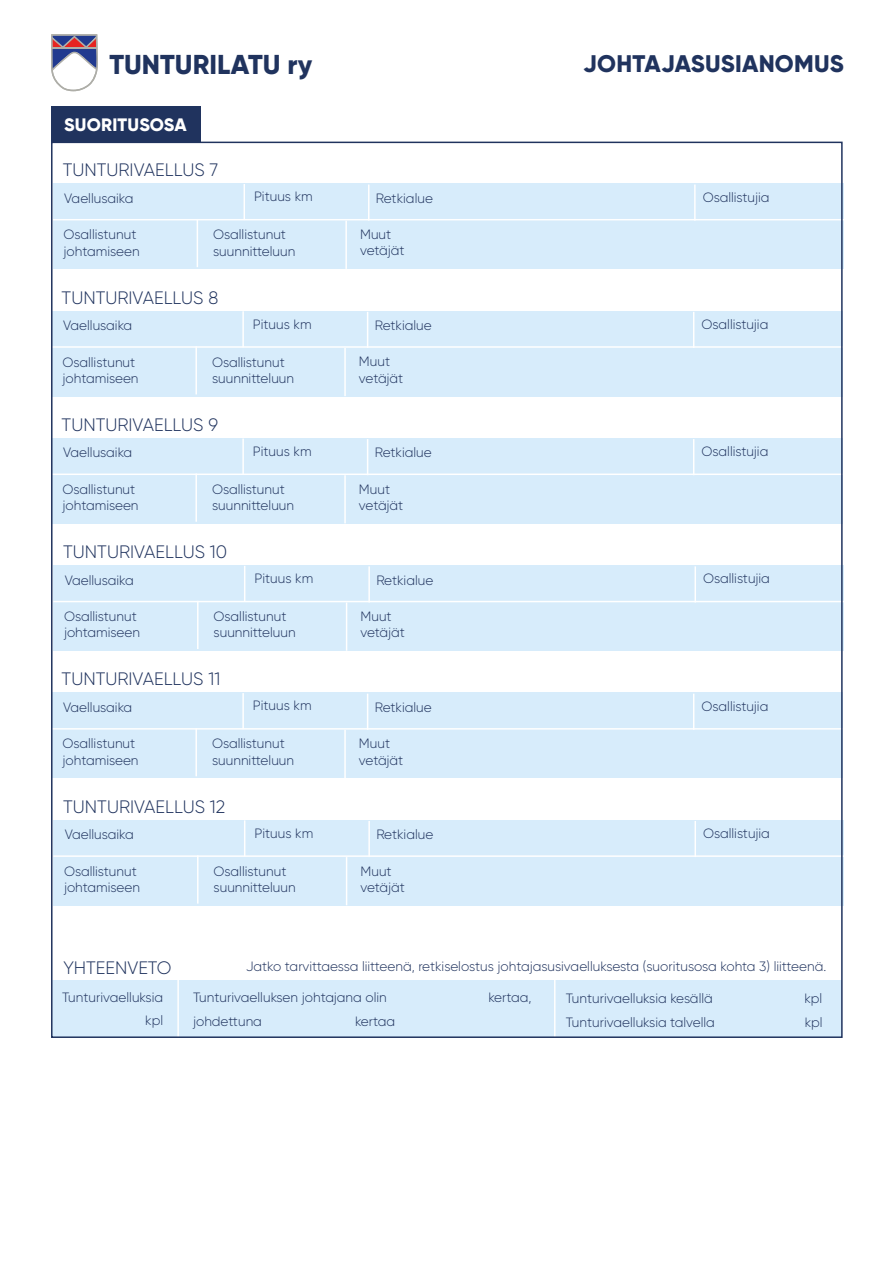
<style>
.page{position:relative;width:893px;height:1263px;background:#fff}
.page>*{position:absolute;margin:0;border:0;box-sizing:border-box;transform-origin:0 0}
.t1{font:800 27.3px "Gilroy";color:#20335e}
.t2{font:800 24px "Gilroy";letter-spacing:.01em;color:#20335e}
.t3{font:300 18px "Gilroy";color:#20335e}
.t4{font:800 18px "Gilroy";letter-spacing:.01em;color:#fff}
.t5{font:300 13.5px/16.2px "Gilroy";color:#20335e}
</style>
<div class="page">
<svg style="left:51px;top:34px;width:47px;height:57px"></svg>
<div style="left:51px;top:980px;width:790px;height:58px;background:#d7ecfb"></div>
<hr style="left:554px;top:977px;width:1px;height:62px;background:#fff">
<hr style="left:177px;top:978px;width:2px;height:62px;background:#fff">
<div style="left:53px;top:184px;width:790px;height:85px;background:#d7ecfb"></div>
<hr style="left:53px;top:219px;width:794px;height:1px;background:#fff">
<hr style="left:694px;top:185px;width:2px;height:36px;background:#fff">
<hr style="left:244px;top:184px;width:1px;height:36px;background:#fff">
<hr style="left:368px;top:185px;width:1px;height:36px;background:#fff">
<hr style="left:197px;top:219px;width:1px;height:48px;background:#fff">
<hr style="left:345px;top:221px;width:2px;height:48px;background:#fff">
<div style="left:52px;top:311px;width:790px;height:85px;background:#d7ecfb"></div>
<hr style="left:52px;top:346px;width:794px;height:2px;background:#fff">
<hr style="left:693px;top:312px;width:1px;height:36px;background:#fff">
<hr style="left:242px;top:311px;width:2px;height:36px;background:#fff">
<hr style="left:367px;top:312px;width:1px;height:36px;background:#fff">
<hr style="left:195px;top:346px;width:2px;height:48px;background:#fff">
<hr style="left:344px;top:348px;width:2px;height:48px;background:#fff">
<div style="left:52px;top:438px;width:790px;height:85px;background:#d7ecfb"></div>
<hr style="left:52px;top:473px;width:794px;height:2px;background:#fff">
<hr style="left:693px;top:439px;width:1px;height:36px;background:#fff">
<hr style="left:242px;top:438px;width:2px;height:37px;background:#fff">
<hr style="left:367px;top:439px;width:1px;height:36px;background:#fff">
<hr style="left:195px;top:473px;width:2px;height:49px;background:#fff">
<hr style="left:344px;top:475px;width:2px;height:48px;background:#fff">
<div style="left:54px;top:565px;width:790px;height:86px;background:#d7ecfb"></div>
<hr style="left:53px;top:601px;width:795px;height:1px;background:#fff">
<hr style="left:694px;top:566px;width:2px;height:36px;background:#fff">
<hr style="left:244px;top:566px;width:1px;height:36px;background:#fff">
<hr style="left:368px;top:566px;width:2px;height:36px;background:#fff">
<hr style="left:197px;top:601px;width:2px;height:48px;background:#fff">
<hr style="left:346px;top:602px;width:1px;height:49px;background:#fff">
<div style="left:52px;top:693px;width:790px;height:85px;background:#d7ecfb"></div>
<hr style="left:52px;top:728px;width:794px;height:2px;background:#fff">
<hr style="left:693px;top:694px;width:1px;height:36px;background:#fff">
<hr style="left:242px;top:693px;width:2px;height:36px;background:#fff">
<hr style="left:367px;top:694px;width:1px;height:36px;background:#fff">
<hr style="left:195px;top:728px;width:2px;height:48px;background:#fff">
<hr style="left:344px;top:730px;width:2px;height:48px;background:#fff">
<div style="left:54px;top:820px;width:790px;height:85px;background:#d7ecfb"></div>
<hr style="left:53px;top:855px;width:795px;height:2px;background:#fff">
<hr style="left:694px;top:821px;width:2px;height:36px;background:#fff">
<hr style="left:244px;top:820px;width:1px;height:36px;background:#fff">
<hr style="left:368px;top:821px;width:2px;height:36px;background:#fff">
<hr style="left:197px;top:855px;width:2px;height:48px;background:#fff">
<hr style="left:346px;top:857px;width:1px;height:48px;background:#fff">
<div style="left:51px;top:106px;width:150px;height:36px;background:#20335e"></div>
<h1 class="t1" style="left:109px;top:47px;width:204px">TUNTURILATU ry</h1>
<h2 class="t2" style="left:583px;top:49px;width:262px">JOHTAJASUSIANOMUS</h2>
<h3 class="t4" style="left:64px;top:113px;width:124px">SUORITUSOSA</h3>
<h3 class="t3" style="left:63px;top:159px;width:157px">TUNTURIVAELLUS 7</h3>
<p class="t5" style="left:64px;top:190px;width:71px">Vaellusaika</p>
<p class="t5" style="left:254px;top:188px;width:60px">Pituus km</p>
<p class="t5" style="left:376px;top:190px;width:59px">Retkialue</p>
<p class="t5" style="left:703px;top:189px;width:68px">Osallistujia</p>
<p class="t5" style="left:64px;top:226px;width:78px">Osallistunut johtamiseen</p>
<p class="t5" style="left:213px;top:226px;width:84px">Osallistunut suunnitteluun</p>
<p class="t5" style="left:360px;top:226px;width:46px">Muut vetäjät</p>
<h3 class="t3" style="left:62px;top:286px;width:158px">TUNTURIVAELLUS 8</h3>
<p class="t5" style="left:63px;top:317px;width:71px">Vaellusaika</p>
<p class="t5" style="left:253px;top:316px;width:60px">Pituus km</p>
<p class="t5" style="left:375px;top:317px;width:59px">Retkialue</p>
<p class="t5" style="left:702px;top:316px;width:68px">Osallistujia</p>
<p class="t5" style="left:63px;top:354px;width:78px">Osallistunut johtamiseen</p>
<p class="t5" style="left:212px;top:354px;width:84px">Osallistunut suunnitteluun</p>
<p class="t5" style="left:359px;top:353px;width:46px">Muut vetäjät</p>
<h3 class="t3" style="left:62px;top:413px;width:158px">TUNTURIVAELLUS 9</h3>
<p class="t5" style="left:63px;top:444px;width:71px">Vaellusaika</p>
<p class="t5" style="left:253px;top:443px;width:60px">Pituus km</p>
<p class="t5" style="left:375px;top:444px;width:59px">Retkialue</p>
<p class="t5" style="left:702px;top:443px;width:68px">Osallistujia</p>
<p class="t5" style="left:63px;top:481px;width:78px">Osallistunut johtamiseen</p>
<p class="t5" style="left:212px;top:481px;width:84px">Osallistunut suunnitteluun</p>
<p class="t5" style="left:359px;top:481px;width:46px">Muut vetäjät</p>
<h3 class="t3" style="left:63px;top:541px;width:166px">TUNTURIVAELLUS 10</h3>
<p class="t5" style="left:65px;top:572px;width:71px">Vaellusaika</p>
<p class="t5" style="left:254px;top:570px;width:60px">Pituus km</p>
<p class="t5" style="left:376px;top:572px;width:59px">Retkialue</p>
<p class="t5" style="left:703px;top:570px;width:68px">Osallistujia</p>
<p class="t5" style="left:64px;top:608px;width:78px">Osallistunut johtamiseen</p>
<p class="t5" style="left:214px;top:608px;width:84px">Osallistunut suunnitteluun</p>
<p class="t5" style="left:360px;top:608px;width:46px">Muut vetäjät</p>
<h3 class="t3" style="left:62px;top:668px;width:160px">TUNTURIVAELLUS 11</h3>
<p class="t5" style="left:63px;top:699px;width:71px">Vaellusaika</p>
<p class="t5" style="left:253px;top:697px;width:60px">Pituus km</p>
<p class="t5" style="left:375px;top:699px;width:59px">Retkialue</p>
<p class="t5" style="left:702px;top:698px;width:68px">Osallistujia</p>
<p class="t5" style="left:63px;top:735px;width:78px">Osallistunut johtamiseen</p>
<p class="t5" style="left:212px;top:735px;width:84px">Osallistunut suunnitteluun</p>
<p class="t5" style="left:359px;top:735px;width:46px">Muut vetäjät</p>
<h3 class="t3" style="left:63px;top:795px;width:164px">TUNTURIVAELLUS 12</h3>
<p class="t5" style="left:65px;top:826px;width:71px">Vaellusaika</p>
<p class="t5" style="left:254px;top:825px;width:60px">Pituus km</p>
<p class="t5" style="left:376px;top:826px;width:59px">Retkialue</p>
<p class="t5" style="left:703px;top:825px;width:68px">Osallistujia</p>
<p class="t5" style="left:64px;top:863px;width:78px">Osallistunut johtamiseen</p>
<p class="t5" style="left:214px;top:863px;width:84px">Osallistunut suunnitteluun</p>
<p class="t5" style="left:360px;top:863px;width:46px">Muut vetäjät</p>
<h3 class="t3" style="left:63px;top:956px;width:110px">YHTEENVETO</h3>
<p class="t5" style="left:246px;top:958px;width:582px">Jatko tarvittaessa liitteenä, retkiselostus johtajasusivaelluksesta (suoritusosa kohta 3) liitteenä.</p>
<p class="t5" style="left:62px;top:985px;width:103px;line-height:23.4px;text-align:right">Tunturivaelluksia kpl</p>
<p class="t5" style="left:566px;top:990px;width:149px">Tunturivaelluksia kesällä</p>
<p class="t5" style="left:804px;top:990px;width:19px">kpl</p>
<p class="t5" style="left:193px;top:989px;width:195px">Tunturivaelluksen johtajana olin</p>
<p class="t5" style="left:488px;top:989px;width:45px">kertaa,</p>
<p class="t5" style="left:193px;top:1013px;width:70px">johdettuna</p>
<p class="t5" style="left:355px;top:1013px;width:42px">kertaa</p>
<p class="t5" style="left:566px;top:1013px;width:151px">Tunturivaelluksia talvella</p>
<p class="t5" style="left:805px;top:1013px;width:19px">kpl</p>
</div>
